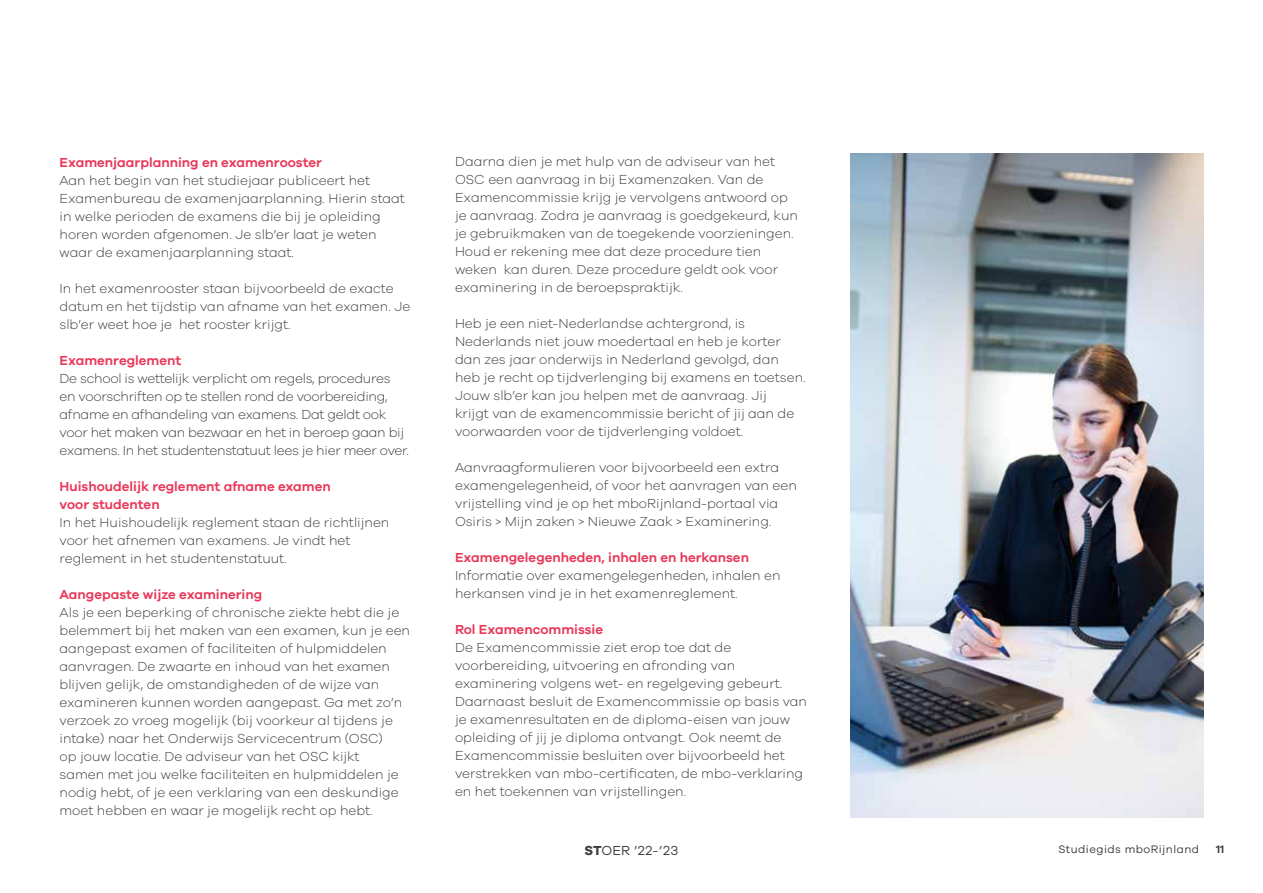
<style>
.page{position:relative;width:1263px;height:893px;background:#fff}
.page>*{position:absolute;margin:0;border:0;box-sizing:border-box;transform-origin:0 0}
.t1{font:300 13.5px/18px "Galano Grotesque";color:#3c3c3b}
.t2{font:300 13.5px/18px "Galano Grotesque";letter-spacing:-.02em;color:#3c3c3b}
.t3{font:600 13.5px/18px "Galano Grotesque";color:#e83a5a}
.t4{font:13.5px "Galano Grotesque";letter-spacing:.02em;color:#3c3c3b}
.t5{font:11.25px "Galano Grotesque";letter-spacing:.04em;color:#3c3c3b}
.t6{font:600 11.25px "Galano Grotesque";color:#3c3c3b}
.s1{font-weight:700}
</style>
<div class="page">
<img style="left:850px;top:153px;width:353px;height:665px">
<p class="t3" style="left:60px;top:153px;width:264px">Examenjaarplanning en examenrooster</p>
<p class="t1" style="left:60px;top:171px;width:347px">Aan het begin van het studiejaar publiceert het Examenbureau de examenjaarplanning. Hierin staat in welke perioden de examens die bij je opleiding horen worden afgenomen. Je slb’er laat je weten waar de examenjaarplanning staat.</p>
<p class="t1" style="left:60px;top:279px;width:352px">In het examenrooster staan bijvoorbeeld de exacte datum en het tijdstip van afname van het examen. Je slb’er weet hoe je het rooster krijgt.</p>
<p class="t3" style="left:60px;top:351px;width:123px">Examenreglement</p>
<p class="t2" style="left:60px;top:369px;width:351px">De school is wettelijk verplicht om regels, procedures en voorschriften op te stellen rond de voorbereiding, afname en afhandeling van examens. Dat geldt ook voor het maken van bezwaar en het in beroep gaan bij examens. In het studentenstatuut lees je hier meer over.</p>
<p class="t3" style="left:60px;top:477px;width:273px">Huishoudelijk reglement afname examen voor studenten</p>
<p class="t1" style="left:60px;top:513px;width:331px">In het Huishoudelijk reglement staan de richtlijnen voor het afnemen van examens. Je vindt het reglement in het studentenstatuut.</p>
<p class="t3" style="left:60px;top:585px;width:204px">Aangepaste wijze examinering</p>
<p class="t1" style="left:60px;top:603px;width:352px">Als je een beperking of chronische ziekte hebt die je belemmert bij het maken van een examen, kun je een aangepast examen of faciliteiten of hulpmiddelen aanvragen. De zwaarte en inhoud van het examen blijven gelijk, de omstandigheden of de wijze van examineren kunnen worden aangepast. Ga met zo’n verzoek zo vroeg mogelijk (bij voorkeur al tijdens je intake) naar het Onderwijs Servicecentrum (OSC)<br>op jouw locatie. De adviseur van het OSC kijkt<br>samen met jou welke faciliteiten en hulpmiddelen je nodig hebt, of je een verklaring van een deskundige moet hebben en waar je mogelijk recht op hebt.</p>
<p class="t1" style="left:455px;top:152px;width:344px">Daarna dien je met hulp van de adviseur van het OSC een aanvraag in bij Examenzaken. Van de Examencommissie krijg je vervolgens antwoord op je aanvraag. Zodra je aanvraag is goedgekeurd, kun je gebruikmaken van de toegekende voorzieningen.<br>Houd er rekening mee dat deze procedure tien weken kan duren. Deze procedure geldt ook voor examinering in de beroepspraktijk.</p>
<p class="t1" style="left:455px;top:314px;width:352px">Heb je een niet-Nederlandse achtergrond, is Nederlands niet jouw moedertaal en heb je korter dan zes jaar onderwijs in Nederland gevolgd, dan heb je recht op tijdverlenging bij examens en toetsen.<br>Jouw slb’er kan jou helpen met de aanvraag. Jij<br>krijgt van de examencommissie bericht of jij aan de voorwaarden voor de tijdverlenging voldoet.</p>
<p class="t1" style="left:455px;top:458px;width:343px">Aanvraagformulieren voor bijvoorbeeld een extra examengelegenheid, of voor het aanvragen van een vrijstelling vind je op het mboRijnland-portaal via Osiris &gt; Mijn zaken &gt; Nieuwe Zaak &gt; Examinering.</p>
<p class="t3" style="left:455px;top:548px;width:295px">Examengelegenheden, inhalen en herkansen</p>
<p class="t1" style="left:455px;top:566px;width:327px">Informatie over examengelegenheden, inhalen en herkansen vind je in het examenreglement.</p>
<p class="t3" style="left:455px;top:620px;width:150px">Rol Examencommissie</p>
<p class="t1" style="left:455px;top:638px;width:353px">De Examencommissie ziet erop toe dat de voorbereiding, uitvoering en afronding van examinering volgens wet- en regelgeving gebeurt.<br>Daarnaast besluit de Examencommissie op basis van je examenresultaten en de diploma-eisen van jouw opleiding of jij je diploma ontvangt. Ook neemt de Examencommissie besluiten over bijvoorbeeld het verstrekken van mbo-certificaten, de mbo-verklaring en het toekennen van vrijstellingen.</p>
<p class="t4" style="left:584px;top:843px;width:95px"><span class="s1">ST</span>OER ’22-’23</p>
<p class="t5" style="left:1058px;top:843px;width:142px">Studiegids mboRijnland</p>
<p class="t6" style="left:1216px;top:843px;width:10px">11</p>
</div>
